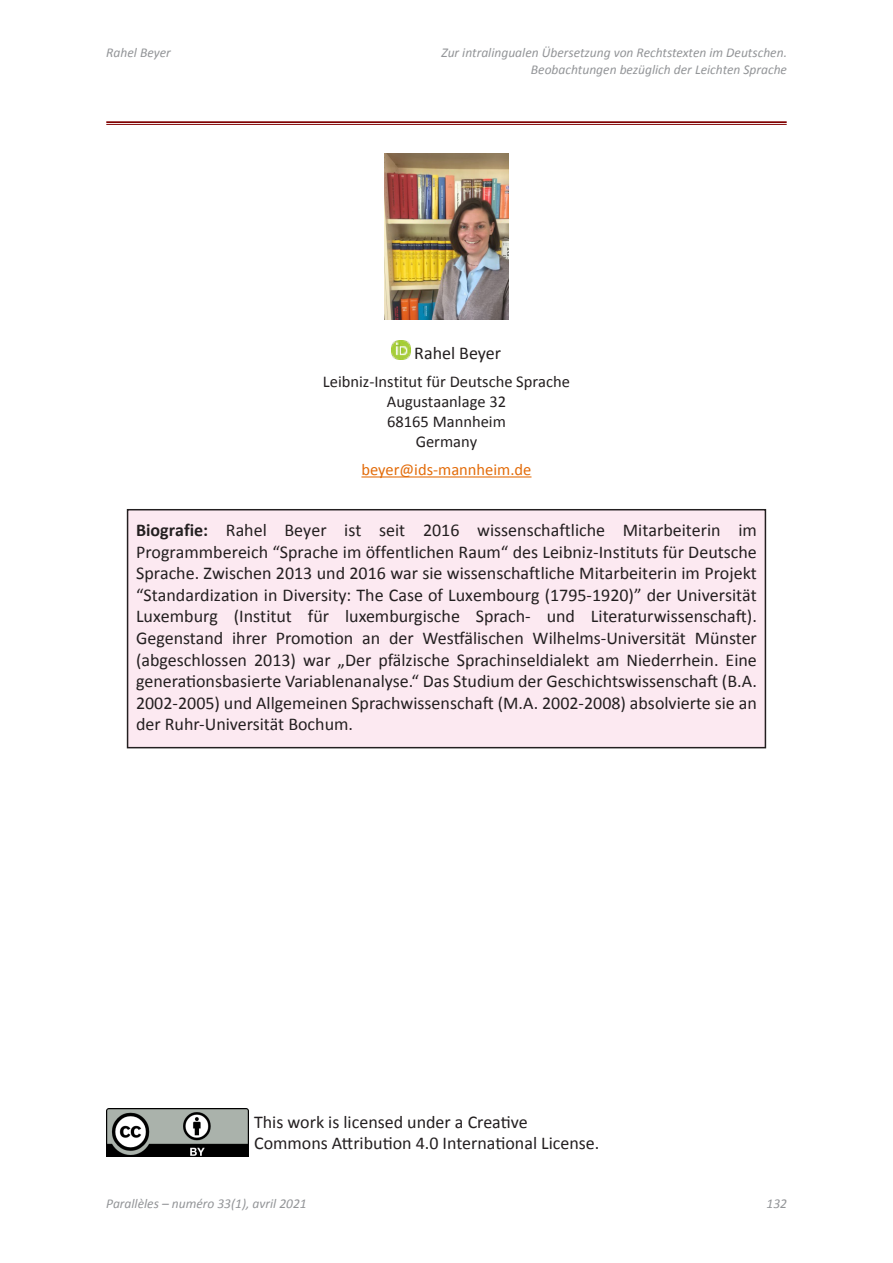
<style>
.page{position:relative;width:893px;height:1263px;background:#fff}
.page>*{position:absolute;margin:0;border:0;box-sizing:border-box;transform-origin:0 0}
.P_Biographie{font:18px/21.6px "Calibri";color:#231f20}
.P_Author_LastPage_Na{font:18px "Calibri";color:#231f20}
.P_Author_LastPage{font:16.5px/19.8px "Calibri";color:#231f20;text-align:center}
.P_Mail-Auteur{font:16.5px "Calibri";color:#e36c0a}
.t1{font:italic 13.5px/16.2px "Calibri";color:#939598;text-align:right}
.s1{font-weight:700}
</style>
<div class="page">
<img style="left:106px;top:1109px;width:143px;height:48px">
<hr style="left:106px;top:121px;width:681px;height:2px;background:#800000">
<hr style="left:106px;top:124px;width:681px;height:1px;background:#800000">
<hr style="left:361px;top:476px;width:170px;height:1px;background:#e36c0a">
<div style="left:128px;top:510px;width:637px;height:238px;background:#fce9f1"></div>
<div style="left:127px;top:509px;width:639px;height:239px;border:2px solid #231f20"></div>
<img style="left:384px;top:153px;width:125px;height:166px">
<img style="left:392px;top:341px;width:18px;height:18px">
<p class="t1" style="left:106px;top:44px;width:66px">Rahel Beyer</p>
<p class="t1" style="left:441px;top:44px;width:347px">Zur intralingualen Übersetzung von Rechtstexten im Deutschen.<br>Beobachtungen bezüglich der Leichten Sprache</p>
<p class="P_Author_LastPage_Na" style="left:414px;top:342px;width:88px">Rahel Beyer</p>
<p class="P_Author_LastPage" style="left:323px;top:372px;width:249px">Leibniz-Institut für Deutsche Sprache<br>Augustaanlage 32<br>68165 Mannheim<br>Germany</p>
<p class="P_Mail-Auteur" style="left:361px;top:459px;width:171px">beyer@ids-mannheim.de</p>
<p class="P_Biographie" style="left:136px;top:519px;width:622px;text-align:justify"><span class="s1">Biografie:</span> Rahel Beyer ist seit 2016 wissenschaftliche Mitarbeiterin im Programmbereich “Sprache im öffentlichen Raum“ des Leibniz-Instituts für Deutsche Sprache. Zwischen 2013 und 2016 war sie wissenschaftliche Mitarbeiterin im Projekt “Standardization in Diversity: The Case of Luxembourg (1795-1920)” der Universität Luxemburg (Institut für luxemburgische Sprach- und Literaturwissenschaft).<br>Gegenstand ihrer Promotion an der Westfälischen Wilhelms-Universität Münster (abgeschlossen 2013) war „Der pfälzische Sprachinseldialekt am Niederrhein. Eine generationsbasierte Variablenanalyse.“ Das Studium der Geschichtswissenschaft (B.A.<br>2002-2005) und Allgemeinen Sprachwissenschaft (M.A. 2002-2008) absolvierte sie an der Ruhr-Universität Bochum.</p>
<p class="P_Biographie" style="left:254px;top:1111px;width:347px">This work is licensed under a Creative<br>Commons Attribution 4.0 International License.</p>
<p class="t1" style="left:106px;top:1195px;width:202px">Parallèles – numéro 33(1), avril 2021</p>
<p class="t1" style="left:767px;top:1195px;width:22px">132</p>
</div>
